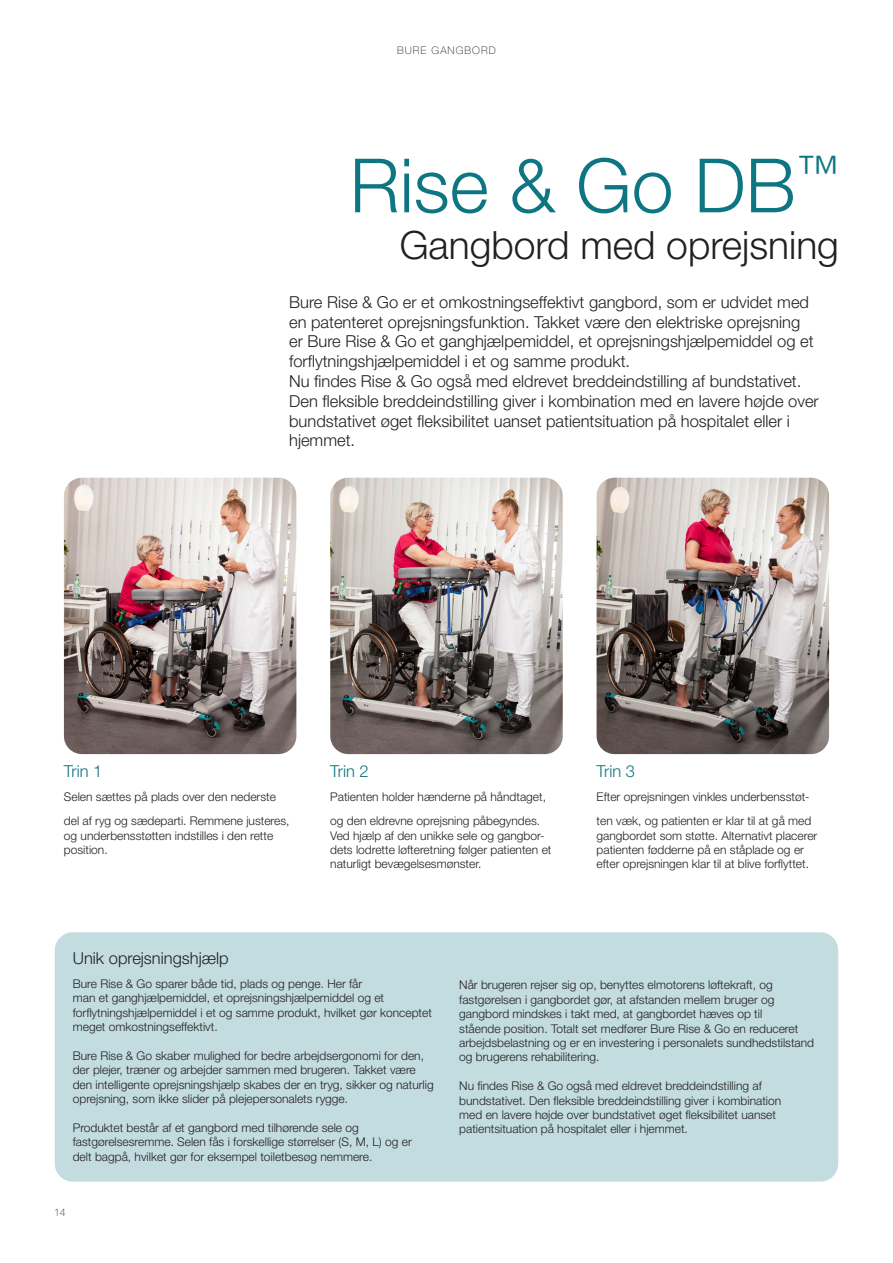
<style>
.page{position:relative;width:893px;height:1263px;background:#fff}
.page>*{position:absolute;margin:0;border:0;box-sizing:border-box;transform-origin:0 0}
.t1{font:300 75px "Helvetica Neue LT Std";color:#0e7583}
.t2{font:300 39px "Helvetica Neue LT Std";color:#231f20}
.t3{font:300 16.5px/19.8px "Helvetica Neue LT Std";color:#231f20}
.t4{font:300 16.5px "Helvetica Neue LT Std";color:#0e7583}
.t5{font:300 12px/14.4px "Helvetica Neue LT Std";color:#231f20}
.t6{font:100 10.5px "Helvetica Neue LT Std";letter-spacing:.1em;color:#231f20}
</style>
<div class="page">
<img style="left:64px;top:478px;width:232px;height:276px">
<img style="left:330px;top:478px;width:233px;height:276px">
<img style="left:597px;top:478px;width:232px;height:276px">
<div style="left:55px;top:932px;width:783px;height:250px;background:#c3dce0;border-radius:18px"></div>
<p class="t6" style="left:397px;top:44px;width:100px">BURE GANGBORD</p>
<p class="t1" style="left:350px;top:140px;width:491px">Rise &amp; Go DB<sup>™</sup></p>
<p class="t2" style="left:400px;top:221px;width:441px">Gangbord med oprejsning</p>
<p class="t3" style="left:289px;top:292px;width:526px">Bure Rise &amp; Go er et omkostningseffektivt gangbord, som er udvidet med en patenteret oprejsningsfunktion. Takket være den elektriske oprejsning er Bure Rise &amp; Go et ganghjælpemiddel, et oprejsningshjælpemiddel og et forflytningshjælpemiddel i et og samme produkt.</p>
<p class="t3" style="left:289px;top:371px;width:514px">Nu findes Rise &amp; Go også med eldrevet breddeindstilling af bundstativet.</p>
<p class="t3" style="left:289px;top:391px;width:531px">Den fleksible breddeindstilling giver i kombination med en lavere højde over bundstativet øget fleksibilitet uanset patientsituation på hospitalet eller i hjemmet.</p>
<p class="t4" style="left:64px;top:761px;width:40px">Trin 1</p>
<p class="t5" style="left:64px;top:785px;width:227px;line-height:24px">Selen sættes på plads over den nederste del af ryg og sædeparti. Remmene justeres,</p>
<p class="t5" style="left:64px;top:828px;width:211px">og underbensstøtten indstilles i den rette position.</p>
<p class="t4" style="left:330px;top:761px;width:40px">Trin 2</p>
<p class="t5" style="left:330px;top:785px;width:217px;line-height:24px">Patienten holder hænderne på håndtaget, og den eldrevne oprejsning påbegyndes.</p>
<p class="t5" style="left:330px;top:828px;width:223px">Ved hjælp af den unikke sele og gangbor&shy;dets lodrette løfteretning følger patienten et naturligt bevægelsesmønster.</p>
<p class="t4" style="left:597px;top:761px;width:40px">Trin 3</p>
<p class="t5" style="left:597px;top:785px;width:216px;line-height:24px">Efter oprejsningen vinkles underbensstøt&shy;ten væk, og patienten er klar til at gå med</p>
<p class="t5" style="left:597px;top:828px;width:222px">gangbordet som støtte. Alternativt placerer patienten fødderne på en ståplade og er efter oprejsningen klar til at blive forflyttet.</p>
<p class="t3" style="left:73px;top:948px;width:157px">Unik oprejsningshjælp</p>
<p class="t5" style="left:73px;top:976px;width:361px">Bure Rise &amp; Go sparer både tid, plads og penge. Her får<br>man et ganghjælpemiddel, et oprejsningshjælpemiddel og et forflytningshjælpemiddel i et og samme produkt, hvilket gør konceptet meget omkostningseffektivt.</p>
<p class="t5" style="left:73px;top:1048px;width:362px">Bure Rise &amp; Go skaber mulighed for bedre arbejdsergonomi for den, der plejer, træner og arbejder sammen med brugeren. Takket være den intelligente oprejsningshjælp skabes der en tryg, sikker og naturlig oprejsning, som ikke slider på plejepersonalets rygge.</p>
<p class="t5" style="left:73px;top:1120px;width:340px">Produktet består af et gangbord med tilhørende sele og fastgørelsesremme. Selen fås i forskellige størrelser (S, M, L) og er delt bagpå, hvilket gør for eksempel toiletbesøg nemmere.</p>
<p class="t6" style="left:54px;top:1207px;width:13px">14</p>
<p class="t5" style="left:459px;top:978px;width:356px">Når brugeren rejser sig op, benyttes elmotorens løftekraft, og fastgørelsen i gangbordet gør, at afstanden mellem bruger og gangbord mindskes i takt med, at gangbordet hæves op til<br>stående position. Totalt set medfører Bure Rise &amp; Go en reduceret arbejdsbelastning og er en investering i personalets sundhedstilstand og brugerens rehabilitering.</p>
<p class="t5" style="left:459px;top:1078px;width:324px">Nu findes Rise &amp; Go også med eldrevet breddeindstilling af bundstativet. Den fleksible breddeindstilling giver i kombination med en lavere højde over bundstativet øget fleksibilitet uanset patientsituation på hospitalet eller i hjemmet.</p>
</div>
